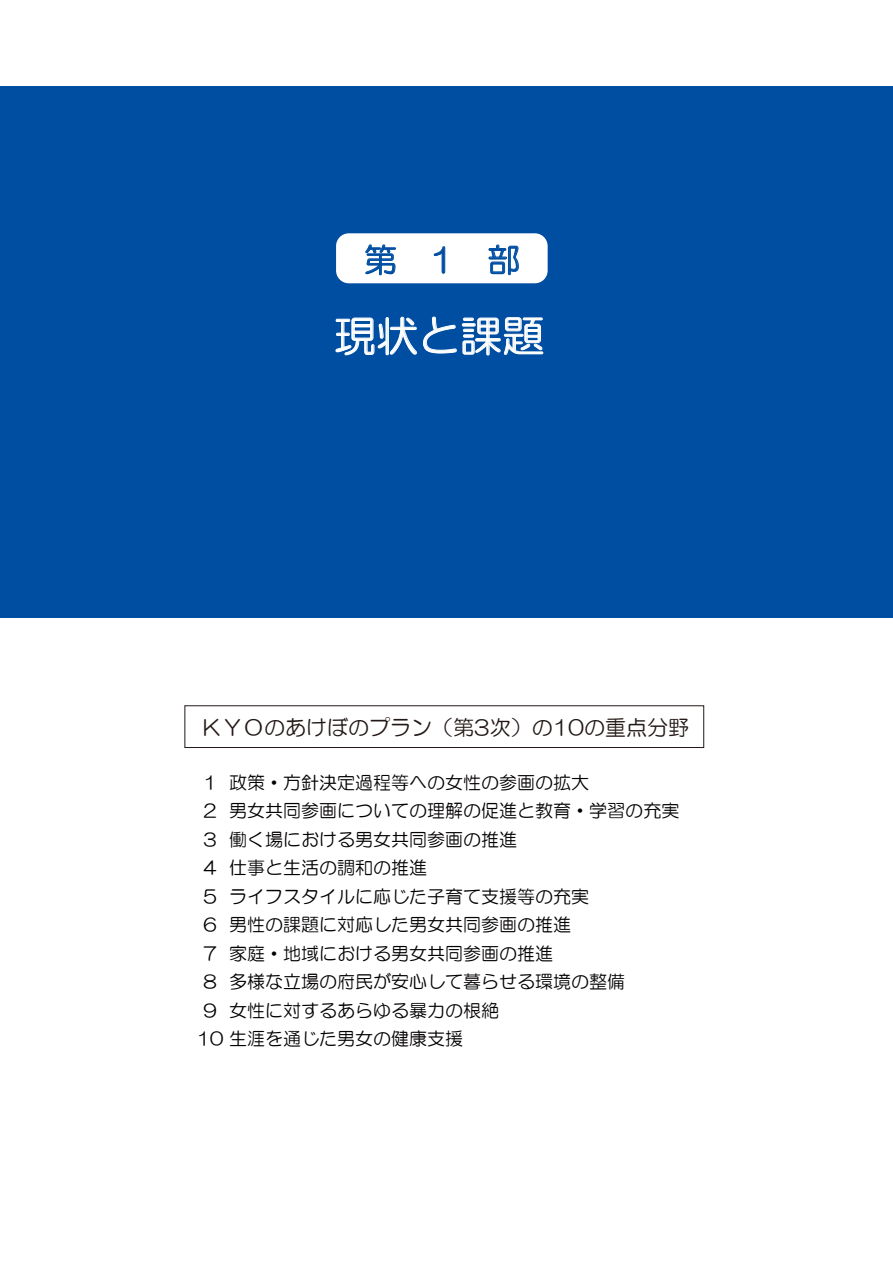
<style>
.page{position:relative;width:893px;height:1263px;background:#fff}
.page>*{position:absolute;margin:0;border:0;box-sizing:border-box;transform-origin:0 0}
.t1{font:42px "HG Maru Gothic MPRO";color:#fff}
.t2{font:33px "HG Maru Gothic MPRO";color:#004ea2}
.t3{font:21px "HG Maru Gothic MPRO";color:#221815}
.t4{font:18px/28.5px "HG Maru Gothic MPRO";color:#040000;text-align:justify}
</style>
<div class="page">
<div style="left:0;top:86px;width:893px;height:531px;background:#004ea2"></div>
<div style="left:336px;top:233px;width:212px;height:50px;background:#fff;border-radius:13px"></div>
<div style="left:184px;top:705px;width:520px;height:43px;border:1px solid #221815"></div>
<svg style="left:365px;top:244px;width:31px;height:32px"></svg>
<svg style="left:434px;top:246px;width:11px;height:28px"></svg>
<svg style="left:488px;top:244px;width:31px;height:31px"></svg>
<svg style="left:335px;top:316px;width:82px;height:40px"></svg>
<svg style="left:423px;top:316px;width:121px;height:40px"></svg>
<p class="t2" style="left:364px;top:243px;width:158px">第　1　部</p>
<p class="t1" style="left:334px;top:315px;width:211px">現状と課題</p>
<p class="t3" style="left:201px;top:717px;width:489px">ＫＹＯのあけぼのプラン（第3次）の10の重点分野</p>
<p class="t4" style="left:229px;top:768px;width:362px">政策・方針決定過程等への女性の参画の拡大</p>
<p class="t4" style="left:229px;top:797px;width:452px">男女共同参画についての理解の促進と教育・学習の充実</p>
<p class="t4" style="left:229px;top:825px;width:290px">働く場における男女共同参画の推進</p>
<p class="t4" style="left:229px;top:854px;width:200px">仕事と生活の調和の推進</p>
<p class="t4" style="left:229px;top:882px;width:362px">ライフスタイルに応じた子育て支援等の充実</p>
<p class="t4" style="left:229px;top:911px;width:344px">男性の課題に対応した男女共同参画の推進</p>
<p class="t4" style="left:229px;top:939px;width:326px">家庭・地域における男女共同参画の推進</p>
<p class="t4" style="left:229px;top:968px;width:398px">多様な立場の府民が安心して暮らせる環境の整備</p>
<p class="t4" style="left:229px;top:996px;width:272px">女性に対するあらゆる暴力の根絶</p>
<p class="t4" style="left:197px;top:1025px;width:268px">10 生涯を通じた男女の健康支援</p>
<p class="t4" style="left:204px;top:768px;width:15px">1<br>2<br>3<br>4<br>5<br>6<br>7<br>8<br>9</p>
</div>
